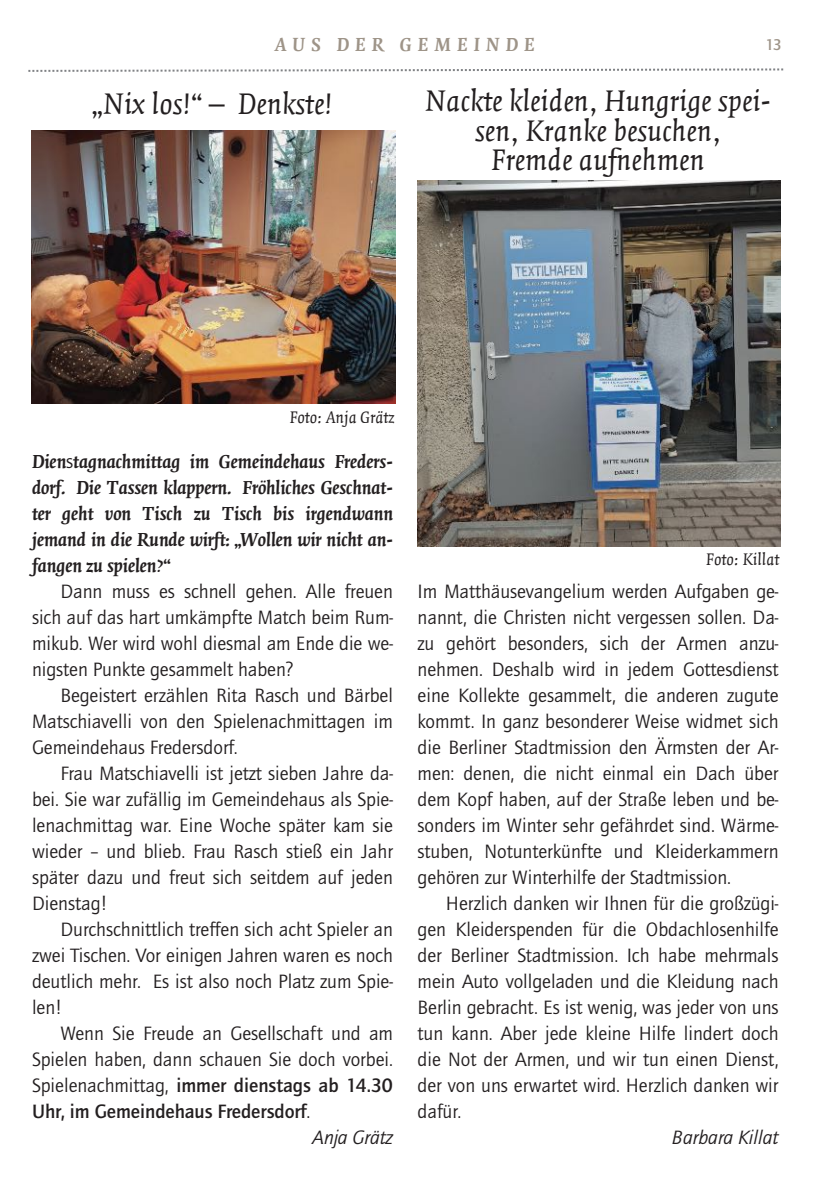
<style>
.page{position:relative;width:840px;height:1191px;background:#fff}
.page>*{position:absolute;margin:0;border:0;box-sizing:border-box;transform-origin:0 0}
.t1{font:italic 32px/29.4px "Quadraat";color:#231f20;text-align:center}
.t2{font:20px/26px "Quay Sans ITC Std";color:#231f20;text-align:justify}
.t3{font:italic 700 20px/26px "Quadraat";color:#231f20;text-align:justify}
.t4{font:500 20px "Quay Sans ITC Std";letter-spacing:-.005em;color:#231f20}
.t5{font:italic 20px "Quay Sans ITC Std";letter-spacing:-.005em;color:#231f20}
.t6{font:italic 700 20px "Quadraat";letter-spacing:.295em;color:#9e9488}
.t7{font:italic 18px "Quadraat";color:#231f20}
.t8{font:500 16px "Quay Sans ITC Std";color:#9e9488}
.s1{font-family:"Quay Sans ITC Std";font-weight:400;font-style:normal}
.s2{font-weight:400}
</style>
<div class="page">
<svg style="left:28px;top:68px;width:756px;height:4px"></svg>
<img style="left:417px;top:180px;width:363px;height:366px">
<img style="left:32px;top:130px;width:364px;height:273px">
<p class="t6" style="left:275px;top:36px;width:261px">AUS DER GEMEINDE</p>
<p class="t8" style="left:765px;top:38px;width:18px">13</p>
<h1 class="t1" style="left:92px;top:90px;width:242px">„Nix los!“ – Denkste!</h1>
<h1 class="t1" style="left:425px;top:87px;width:346px">Nackte kleiden, Hungrige spei&shy;sen, Kranke besuchen,<br>Fremde aufnehmen</h1>
<p class="t7" style="left:289px;top:409px;width:106px">Foto: Anja Grätz</p>
<p class="t3" style="left:32px;top:449px;width:362px">Dien<span class="s1">s</span>tagnachmittag im Gemeindehaus Freders&shy;dorf. Die Tassen klappern. Fröhliches Geschnat&shy;ter geht von Tisch zu Tisch bis irgendwann jemand in die Runde wirft: „Wollen wir nicht an&shy;fangen zu spielen?“</p>
<p class="t2" style="left:32px;top:581px;width:362px;text-indent:28px">Dann muss es schnell gehen. Alle freuen sich auf das hart umkämpfte Match beim Rum&shy;mikub. Wer wird wohl diesmal am Ende die we&shy;nigsten Punkte gesammelt haben?</p>
<p class="t2" style="left:32px;top:685px;width:362px;text-indent:28px">Begeistert erzählen Rita Rasch und Bärbel Matschiavelli von den Spielenachmittagen im Gemeindehaus Fredersdorf.</p>
<p class="t2" style="left:32px;top:763px;width:362px;text-indent:28px">Frau Matschiavelli ist jetzt sieben Jahre da&shy;bei. Sie war zufällig im Gemeindehaus als Spie&shy;lenachmittag war. Eine Woche später kam sie wieder – und blieb. Frau Rasch stieß ein Jahr später dazu und freut sich seitdem auf jeden Dienstag!</p>
<p class="t2" style="left:32px;top:919px;width:362px;text-indent:28px">Durchschnittlich treffen sich acht Spieler an zwei Tischen. Vor einigen Jahren waren es noch deutlich mehr. Es ist also noch Platz zum Spie&shy;len!</p>
<p class="t2" style="left:60px;top:1023px;width:334px">Wenn Sie Freude an Gesellschaft und am</p>
<p class="t2" style="left:32px;top:1049px;width:362px">Spielen haben, dann schauen Sie doch vorbei.</p>
<p class="t4" style="left:32px;top:1078px;width:362px"><span class="s2">Spielenachmittag,</span> immer dienstags ab 14.30</p>
<p class="t4" style="left:32px;top:1104px;width:280px">Uhr, im Gemeindehaus Fredersdorf<span class="s2">.</span></p>
<p class="t5" style="left:312px;top:1130px;width:82px">Anja Grätz</p>
<p class="t7" style="left:705px;top:551px;width:74px">Foto: Killat</p>
<p class="t2" style="left:417px;top:581px;width:362px">Im Matthäusevangelium werden Aufgaben ge&shy;nannt, die Christen nicht vergessen sollen. Da&shy;zu gehört besonders, sich der Armen anzu&shy;nehmen. Deshalb wird in jedem Gottesdienst eine Kollekte gesammelt, die anderen zugute kommt. In ganz besonderer Weise widmet sich die Berliner Stadtmission den Ärmsten der Ar&shy;men: denen, die nicht einmal ein Dach über dem Kopf haben, auf der Straße leben und be&shy;sonders im Winter sehr gefährdet sind. Wärme&shy;stuben, Notunterkünfte und Kleiderkammern gehören zur Winterhilfe der Stadtmission.</p>
<p class="t2" style="left:417px;top:893px;width:362px;text-indent:28px">Herzlich danken wir Ihnen für die großzügi&shy;gen Kleiderspenden für die Obdachlosenhilfe der Berliner Stadtmission. Ich habe mehrmals mein Auto vollgeladen und die Kleidung nach Berlin gebracht. Es ist wenig, was jeder von uns tun kann. Aber jede kleine Hilfe lindert doch die Not der Armen, und wir tun einen Dienst, der von uns erwartet wird. Herzlich danken wir dafür.</p>
<p class="t5" style="left:671px;top:1130px;width:108px">Barbara Killat</p>
</div>
